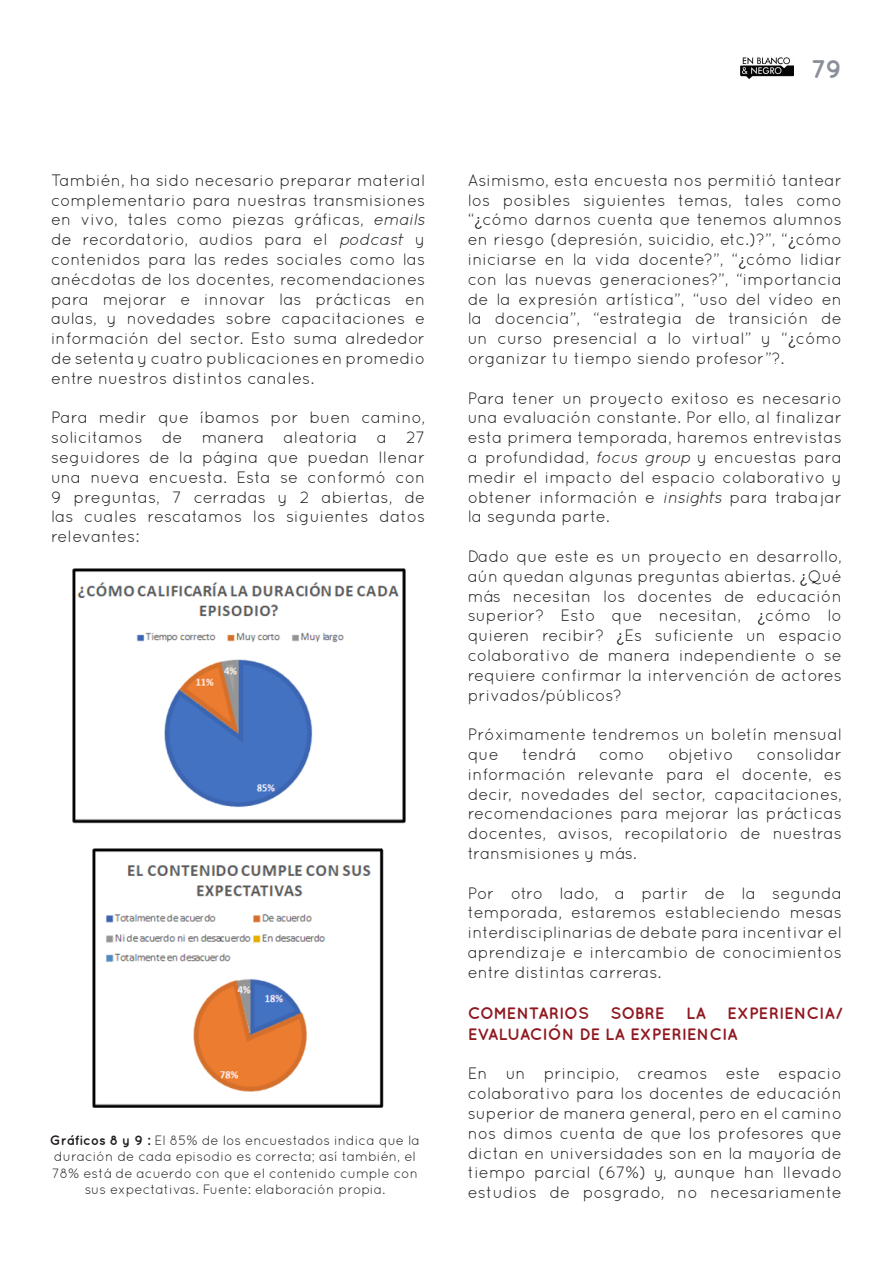
<style>
.page{position:relative;width:893px;height:1263px;background:#fff}
.page>*{position:absolute;margin:0;border:0;box-sizing:border-box;transform-origin:0 0}
.t1{font:700 25.5px "Quicksand";color:#8a8f9a}
.TEXTO{font:16.5px/19.8px "Quicksand";color:#231f20;text-align:justify}
.TEXTO-2{font:700 16.5px/21px "Quicksand";color:#901820}
.cuadro{font:13.5px/16.2px "Quicksand";color:#231f20;text-align:center}
.s1{font-style:italic}
.s2{font-weight:700}
.s3{font-family:"Avenir Next"}
</style>
<div class="page">
<img style="left:741px;top:57px;width:52px;height:21px">
<img style="left:72px;top:568px;width:333px;height:255px">
<img style="left:92px;top:848px;width:292px;height:260px">
<p class="TEXTO" style="left:51px;top:170px;width:376px">También, ha sido necesario preparar material complementario para nuestras transmisiones en vivo, tales como piezas gráficas, <span class="s1">emails </span>de recordatorio, audios para el <span class="s1">podcast</span> y contenidos para las redes sociales como las anécdotas de los docentes, recomendaciones para mejorar e innovar las prácticas en aulas, y novedades sobre capacitaciones e información del sector. Esto suma alrededor de setenta y cuatro publicaciones en promedio entre nuestros distintos canales.</p>
<p class="TEXTO" style="left:51px;top:408px;width:376px">Para medir que íbamos por buen camino, solicitamos de manera aleatoria a 27 seguidores de la página que puedan llenar una nueva encuesta. Esta se conformó con 9 preguntas, 7 cerradas y 2 abiertas, de las cuales rescatamos los siguientes datos relevantes:</p>
<p class="cuadro" style="left:50px;top:1132px;width:371px"><span class="s2">Gráficos 8 y 9 :</span> El 85% de los encuestados indica que la duración de cada episodio es correcta; así también, el 78% está de acuerdo con que el contenido cumple con sus expectativas. Fuente: elaboración propia.</p>
<h1 class="t1" style="left:811px;top:54px;width:32px">79</h1>
<p class="TEXTO" style="left:468px;top:170px;width:376px">Asimismo, esta encuesta nos permitió tantear los posibles siguientes temas, tales como “<span class="s3">¿</span>cómo darnos cuenta que tenemos alumnos en riesgo (depresión, suicidio, etc.)?”, “<span class="s3">¿</span>cómo iniciarse en la vida docente?”, “<span class="s3">¿</span>cómo lidiar con las nuevas generaciones?”, “importancia de la expresión artística”, “uso del vídeo en la docencia”, “estrategia de transición de un curso presencial a lo virtual” y “<span class="s3">¿</span>cómo organizar tu tiempo siendo profesor”?.</p>
<p class="TEXTO" style="left:468px;top:388px;width:376px">Para tener un proyecto exitoso es necesario una evaluación constante. Por ello, al finalizar esta primera temporada, haremos entrevistas a profundidad, <span class="s1">focus group</span> y encuestas para medir el impacto del espacio colaborativo y obtener información e <span class="s1">insights</span> para trabajar la segunda parte.</p>
<p class="TEXTO" style="left:468px;top:546px;width:376px">Dado que este es un proyecto en desarrollo, aún quedan algunas preguntas abiertas. <span class="s3">¿</span>Qué más necesitan los docentes de educación superior? Esto que necesitan, <span class="s3">¿</span>cómo lo quieren recibir? <span class="s3">¿</span>Es suficiente un espacio colaborativo de manera independiente o se requiere confirmar la intervención de actores privados/públicos?</p>
<p class="TEXTO" style="left:468px;top:724px;width:376px">Próximamente tendremos un boletín mensual que</p>
<p class="TEXTO" style="left:522px;top:744px;width:55px">tendrá</p>
<p class="TEXTO" style="left:599px;top:744px;width:47px">como</p>
<p class="TEXTO" style="left:668px;top:744px;width:67px">objetivo</p>
<p class="TEXTO" style="left:468px;top:744px;width:376px;text-indent:289px">consolidar información relevante para el docente, es decir, novedades del sector, capacitaciones, recomendaciones para mejorar las prácticas docentes, avisos, recopilatorio de nuestras transmisiones y más.</p>
<p class="TEXTO" style="left:468px;top:883px;width:376px">Por otro lado, a partir de la segunda temporada, estaremos estableciendo mesas interdisciplinarias de debate para incentivar el aprendizaje e intercambio de conocimientos entre distintas carreras.</p>
<p class="TEXTO-2" style="left:468px;top:1002px;width:123px">COMENTARIOS</p>
<p class="TEXTO-2" style="left:610px;top:1002px;width:56px">SOBRE</p>
<p class="TEXTO-2" style="left:686px;top:1002px;width:21px">LA</p>
<p class="TEXTO-2" style="left:468px;top:1002px;width:376px;text-indent:260px">EXPERIENCIA/<br>EVALUACIÓN DE LA EXPERIENCIA</p>
<p class="TEXTO" style="left:468px;top:1063px;width:376px">En un principio, creamos este espacio colaborativo para los docentes de educación superior de manera general, pero en el camino nos dimos cuenta de que los profesores que dictan en universidades son en la mayoría de tiempo parcial (67%) y, aunque han llevado estudios de posgrado, no necesariamente</p>
</div>
